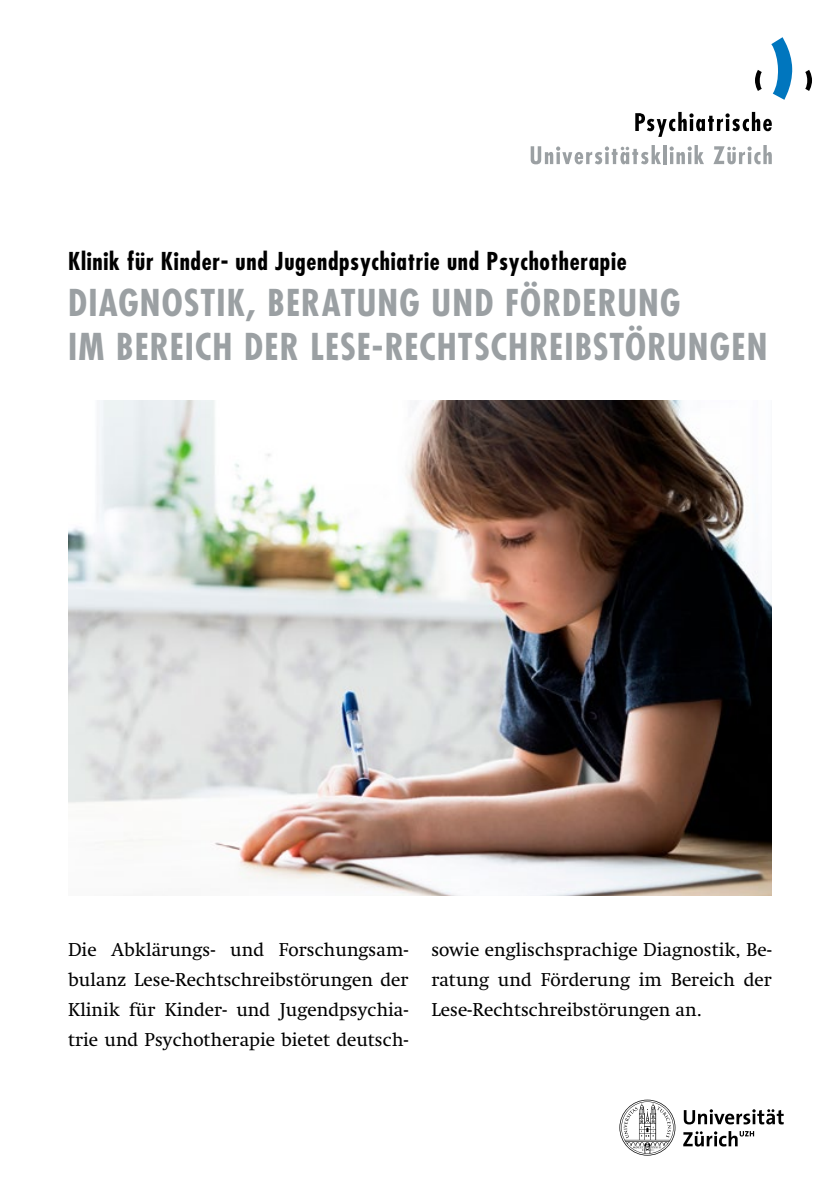
<style>
.page{position:relative;width:840px;height:1191px;background:#fff}
.page>*{position:absolute;margin:0;border:0;box-sizing:border-box;transform-origin:0 0}
.Titel{font:700 condensed 36px "Futura LT";letter-spacing:.03em;color:#9ba0a3}
.Rubrik{font:700 condensed 24px "Futura LT";letter-spacing:.03em;color:#000}
.Text_Einzug{font:19px/30px "Swift LT Std";letter-spacing:-.005em;color:#000;text-align:justify}
</style>
<div class="page">
<img style="left:68px;top:401px;width:703px;height:494px">
<svg style="left:755px;top:70px;width:6px;height:21px"></svg>
<svg style="left:805px;top:70px;width:6px;height:21px"></svg>
<svg style="left:771px;top:37px;width:21px;height:63px"></svg>
<svg style="left:635px;top:112px;width:136px;height:25px"></svg>
<svg style="left:530px;top:145px;width:130px;height:19px"></svg>
<hr style="left:663px;top:145px;width:3px;height:19px;background:#9ba0a3">
<svg style="left:669px;top:145px;width:34px;height:19px"></svg>
<svg style="left:713px;top:145px;width:58px;height:19px"></svg>
<svg style="left:619px;top:1099px;width:164px;height:56px"></svg>
<p class="Rubrik" style="left:68px;top:246px;width:559px">Klinik für Kinder- und Jugendpsychiatrie und Psychotherapie</p>
<p class="Titel" style="left:68px;top:280px;width:613px">DIAGNOSTIK, BERATUNG UND FÖRDERUNG</p>
<p class="Titel" style="left:68px;top:324px;width:700px">IM BEREICH DER LESE-RECHTSCHREIBSTÖRUNGEN</p>
<p class="Text_Einzug" style="left:68px;top:934px;width:342px">Die Abklärungs- und Forschungsam&shy;bulanz Lese-Rechtschreibstörungen der Klinik für Kinder- und Jugendpsychia&shy;trie und Psychotherapie bietet deutsch-</p>
<p class="Text_Einzug" style="left:431px;top:934px;width:342px">sowie englischsprachige Diagnostik, Be&shy;ratung und Förderung im Bereich der Lese-Rechtschreibstörungen an.</p>
</div>
